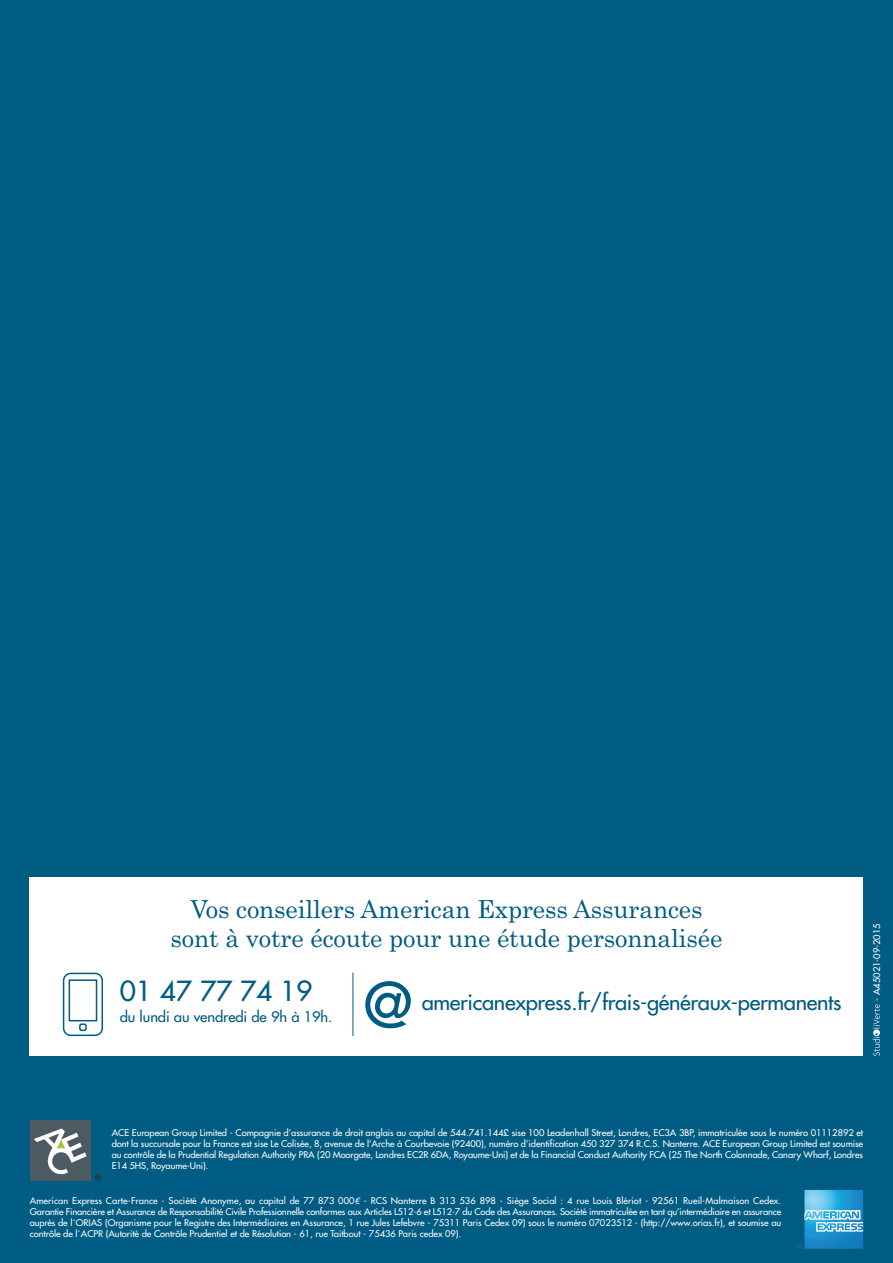
<style>
.page{position:relative;width:893px;height:1263px;background:#005c83}
.page>*{position:absolute;margin:0;border:0;box-sizing:border-box;transform-origin:0 0}
.t1{font:60px "Futura";color:#005c83;scale:1.04 1}
.t2{font:27px "Futura";letter-spacing:-.005em;color:#005c83;scale:1.04 1}
.t3{font:24.75px/28.8px "Century";letter-spacing:-.005em;color:#005c83;text-align:center}
.t4{font:21px "Futura";letter-spacing:-.015em;color:#005c83;scale:1.04 1}
.t5{font:14.25px "Futura";letter-spacing:-.005em;color:#005c83;scale:1.04 1}
.t6{font:9px/11.1px "Futura";letter-spacing:-.005em;color:#fff;text-align:justify;scale:1.04 1}
.s1{font-family:"Avenir";font-weight:500;font-style:italic}
</style>
<div class="page">
<div style="left:30px;top:878px;width:833px;height:178px;background:#fff"></div>
<div style="left:30px;top:1120px;width:61px;height:60px;background:#4c5b61"></div>
<svg style="left:34px;top:1128px;width:53px;height:46px"></svg>
<svg style="left:95px;top:1174px;width:6px;height:6px"></svg>
<svg style="left:797px;top:1190px;width:66px;height:59px;background:#43a2d0"></svg>
<svg style="left:873px;top:1004px;width:7px;height:52px"></svg>
<svg style="left:63px;top:973px;width:40px;height:63px"></svg>
<div style="left:69px;top:979px;width:28px;height:42px;border:2px solid #005c83"></div>
<hr style="left:353px;top:972px;width:1px;height:64px;background:#005c83">
<h3 class="t3" style="left:171px;top:895px;width:553px">Vos conseillers American Express Assurances sont à votre écoute pour une étude personnalisée</h3>
<h2 class="t2" style="left:120px;top:978px;width:187px">01 47 77 74 19</h2>
<h3 class="t5" style="left:120px;top:1010px;width:206px">du lundi au vendredi de 9h à 19h.</h3>
<h1 class="t1" style="left:363px;top:975px;width:49px">@</h1>
<h3 class="t4" style="left:422px;top:991px;width:405px">americanexpress.fr/frais-généraux-permanents</h3>
<p class="t6" style="left:872px;top:1001px;width:76px;rotate:-90deg">- A45021-09-2015</p>
<p class="t6" style="left:112px;top:1128px;width:724px">ACE European Group Limited - Compagnie d’assurance de droit anglais au capital de 544.741.144£ sise 100 Leadenhall Street, Londres, EC3A 3BP, immatriculée sous le numéro 01112892 et dont la succursale pour la France est sise Le Colisée, 8, avenue de l’Arche à Courbevoie (92400), numéro d’identification 450 327 374 R.C.S. Nanterre. ACE European Group Limited est soumise au contrôle de la Prudential Regulation Authority PRA (20 Moorgate, Londres EC2R 6DA, Royaume-Uni) et de la Financial Conduct Authority FCA (25 The North Colonnade, Canary Wharf, Londres E14 5HS, Royaume-Uni).</p>
<p class="t6" style="left:30px;top:1196px;width:724px">American Express Carte-France - Société Anonyme, au capital de 77 873 000<span class="s1">€</span> - RCS Nanterre B 313 536 898 - Siège Social : 4 rue Louis Blériot - 92561 Rueil-Malmaison Cedex.<br>Garantie Financière et Assurance de Responsabilité Civile Professionnelle conformes aux Articles L512-6 et L512-7 du Code des Assurances. Société immatriculée en tant qu’intermédiaire en assurance auprès de l´ORIAS (Organisme pour le Registre des Intermédiaires en Assurance, 1 rue Jules Lefebvre - 75311 Paris Cedex 09) sous le numéro 07023512 - (http://www.orias.fr), et soumise au contrôle de l´ACPR (Autorité de Contrôle Prudentiel et de Résolution - 61, rue Taitbout - 75436 Paris cedex 09).</p>
</div>
